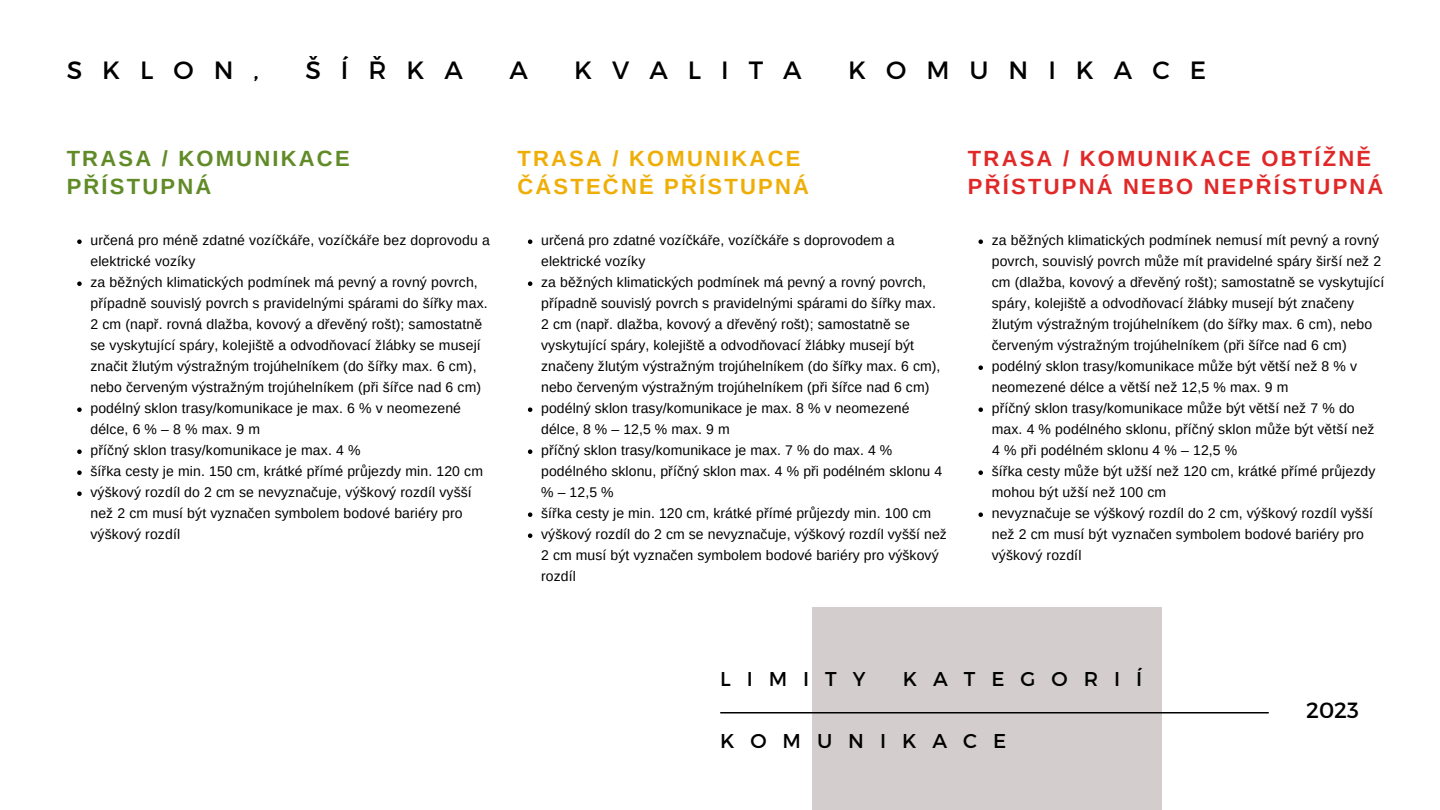
<style>
.page{position:relative;width:1440px;height:810px;background:#fff}
.page>*{position:absolute;margin:0;border:0;box-sizing:border-box;transform-origin:0 0}
.t1{font:25px "Montserrat";letter-spacing:.8em;color:#000}
.t2{font:700 22px/28.5px "Arimo";letter-spacing:.1em;color:#e12828}
.t3{font:700 22px/28.5px "Arimo";letter-spacing:.1em;color:#efae06}
.t4{font:700 22px/28.5px "Arimo";letter-spacing:.1em;color:#608b27}
.t5{font:22px "Montserrat";color:#000}
.t6{font:20px "Montserrat";letter-spacing:.8em;color:#000}
.t7{font:14px/21px "Arimo";letter-spacing:.01em;color:#000}
</style>
<div class="page">
<div style="left:812px;top:607px;width:349px;height:203px;background:#d4cdcd"></div>
<hr style="left:721px;top:712px;width:547px;height:2px;background:#000">
<svg style="left:77px;top:239px;width:5px;height:5px"></svg>
<svg style="left:77px;top:281px;width:5px;height:5px"></svg>
<svg style="left:77px;top:407px;width:5px;height:5px"></svg>
<svg style="left:77px;top:449px;width:5px;height:5px"></svg>
<svg style="left:77px;top:470px;width:5px;height:5px"></svg>
<svg style="left:77px;top:491px;width:5px;height:5px"></svg>
<svg style="left:528px;top:239px;width:4px;height:5px"></svg>
<svg style="left:528px;top:281px;width:4px;height:5px"></svg>
<svg style="left:528px;top:407px;width:4px;height:5px"></svg>
<svg style="left:528px;top:449px;width:4px;height:5px"></svg>
<svg style="left:528px;top:512px;width:4px;height:5px"></svg>
<svg style="left:528px;top:533px;width:4px;height:5px"></svg>
<svg style="left:978px;top:239px;width:5px;height:5px"></svg>
<svg style="left:978px;top:365px;width:5px;height:5px"></svg>
<svg style="left:978px;top:407px;width:5px;height:5px"></svg>
<svg style="left:978px;top:470px;width:5px;height:5px"></svg>
<svg style="left:978px;top:512px;width:5px;height:5px"></svg>
<h1 class="t1" style="left:67px;top:54px;width:194px">SKLON,</h1>
<h1 class="t1" style="left:305px;top:54px;width:159px">ŠÍŘKA</h1>
<h1 class="t1" style="left:509px;top:54px;width:20px">A</h1>
<h1 class="t1" style="left:574px;top:54px;width:229px">KVALITA</h1>
<h1 class="t1" style="left:848px;top:54px;width:359px">KOMUNIKACE</h1>
<h2 class="t4" style="left:67px;top:144px;width:284px">TRASA / KOMUNIKACE<br>PŘÍSTUPNÁ</h2>
<p class="t7" style="left:90px;top:230px;width:401px">určená pro méně zdatné vozíčkáře, vozíčkáře bez doprovodu a elektrické vozíky<br>za běžných klimatických podmínek má pevný a rovný povrch, případně souvislý povrch s pravidelnými spárami do šířky max.<br>2 cm (např. rovná dlažba, kovový a dřevěný rošt); samostatně se vyskytující spáry, kolejiště a odvodňovací žlábky se musejí značit žlutým výstražným trojúhelníkem (do šířky max. 6 cm), nebo červeným výstražným trojúhelníkem (při šířce nad 6 cm) podélný sklon trasy/komunikace je max. 6 % v neomezené délce, 6 % – 8 % max. 9 m<br>příčný sklon trasy/komunikace je max. 4 %<br>šířka cesty je min. 150 cm, krátké přímé průjezdy min. 120 cm výškový rozdíl do 2 cm se nevyznačuje, výškový rozdíl vyšší než 2 cm musí být vyznačen symbolem bodové bariéry pro výškový rozdíl</p>
<h2 class="t3" style="left:517px;top:144px;width:293px">TRASA / KOMUNIKACE<br>ČÁSTEČNĚ PŘÍSTUPNÁ</h2>
<p class="t7" style="left:541px;top:230px;width:407px">určená pro zdatné vozíčkáře, vozíčkáře s doprovodem a elektrické vozíky<br>za běžných klimatických podmínek má pevný a rovný povrch, případně souvislý povrch s pravidelnými spárami do šířky max.<br>2 cm (např. dlažba, kovový a dřevěný rošt); samostatně se vyskytující spáry, kolejiště a odvodňovací žlábky musejí být značeny žlutým výstražným trojúhelníkem (do šířky max. 6 cm), nebo červeným výstražným trojúhelníkem (při šířce nad 6 cm) podélný sklon trasy/komunikace je max. 8 % v neomezené délce, 8 % – 12,5 % max. 9 m<br>příčný sklon trasy/komunikace je max. 7 % do max. 4 % podélného sklonu, příčný sklon max. 4 % při podélném sklonu 4 % – 12,5 %<br>šířka cesty je min. 120 cm, krátké přímé průjezdy min. 100 cm výškový rozdíl do 2 cm se nevyznačuje, výškový rozdíl vyšší než 2 cm musí být vyznačen symbolem bodové bariéry pro výškový rozdíl</p>
<h2 class="t2" style="left:968px;top:144px;width:417px">TRASA / KOMUNIKACE OBTÍŽNĚ<br>PŘÍSTUPNÁ NEBO NEPŘÍSTUPNÁ</h2>
<p class="t7" style="left:992px;top:230px;width:394px">za běžných klimatických podmínek nemusí mít pevný a rovný povrch, souvislý povrch může mít pravidelné spáry širší než 2 cm (dlažba, kovový a dřevěný rošt); samostatně se vyskytující spáry, kolejiště a odvodňovací žlábky musejí být značeny žlutým výstražným trojúhelníkem (do šířky max. 6 cm), nebo červeným výstražným trojúhelníkem (při šířce nad 6 cm) podélný sklon trasy/komunikace může být větší než 8 % v neomezené délce a větší než 12,5 % max. 9 m<br>příčný sklon trasy/komunikace může být větší než 7 % do max. 4 % podélného sklonu, příčný sklon může být větší než</p>
<p class="t7" style="left:992px;top:461px;width:385px">šířka cesty může být užší než 120 cm, krátké přímé průjezdy mohou být užší než 100 cm<br>nevyznačuje se výškový rozdíl do 2 cm, výškový rozdíl vyšší než 2 cm musí být vyznačen symbolem bodové bariéry pro výškový rozdíl</p>
<p class="t7" style="left:992px;top:440px;width:247px">4 % při podélném sklonu 4 % – 12,5 %</p>
<h3 class="t6" style="left:720px;top:666px;width:147px">LIMITY</h3>
<h3 class="t6" style="left:903px;top:666px;width:241px">KATEGORIÍ</h3>
<h3 class="t6" style="left:720px;top:728px;width:288px">KOMUNIKACE</h3>
<h2 class="t5" style="left:1306px;top:696px;width:54px">2023</h2>
</div>
